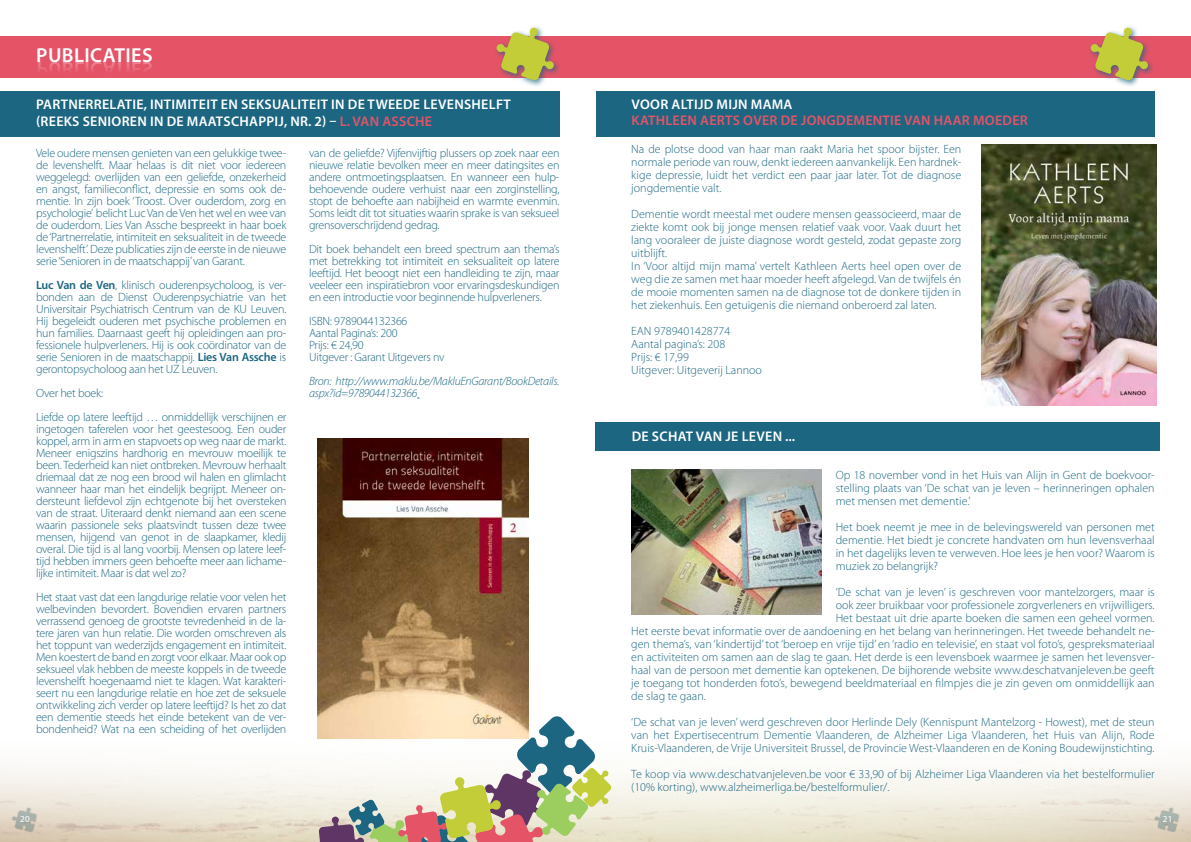
<style>
.page{position:relative;width:1191px;height:842px;background:#fff}
.page>*{position:absolute;margin:0;border:0;box-sizing:border-box;transform-origin:0 0}
.t1{font:600 14px/17px "Myriad Pro";letter-spacing:.02em;color:#fff}
.t2{font:600 14px "Myriad Pro";letter-spacing:.02em;color:#e55367}
.t3{font:300 12px/12px "Myriad Pro";color:#1c6682;text-align:justify}
.t4{font:300 12px/12px "Myriad Pro";letter-spacing:-.02em;color:#1c6682}
.t5{font:italic 300 12px/12px "Myriad Pro";letter-spacing:-.02em;color:#1c6682}
.t6{font:9.2px "Myriad Pro";color:#fff}
.s1{color:#e55367}
.s2{font-weight:600}
</style>
<div class="page">
<div style="left:0;top:36px;width:1191px;height:42px;background:#e55367"></div>
<div style="left:493px;top:25px;width:68px;height:63px;background:#1c6682;opacity:.75"></div>
<svg style="left:496px;top:27px;width:58px;height:54px"></svg>
<div style="left:0;top:91px;width:559px;height:45px;background:#1c6682"></div>
<div style="left:596px;top:91px;width:559px;height:45px;background:#1c6682"></div>
<img style="left:318px;top:439px;width:211px;height:276px">
<img style="left:982px;top:144px;width:174px;height:262px">
<img style="left:631px;top:469px;width:190px;height:146px">
<div style="left:1087px;top:25px;width:68px;height:63px;background:#1c6682;opacity:.75"></div>
<svg style="left:1090px;top:27px;width:58px;height:54px"></svg>
<div style="left:11px;top:807px;width:26px;height:26px;background:#000;opacity:.75"></div>
<svg style="left:12px;top:808px;width:24px;height:24px"></svg>
<div style="left:1153px;top:807px;width:26px;height:26px;background:#000;opacity:.75"></div>
<svg style="left:1154px;top:808px;width:25px;height:24px"></svg>
<svg style="left:311px;top:715px;width:300px;height:127px"></svg>
<div style="left:595px;top:422px;width:564px;height:29px;background:#1c6682"></div>
<p class="t1" style="left:36px;top:96px;width:476px">PARTNERRELATIE, INTIMITEIT EN SEKSUALITEIT IN DE TWEEDE LEVENSHELFT (REEKS SENIOREN IN DE MAA</p>
<p class="t1" style="left:216px;top:113px;width:218px">TSCHAPP IJ, NR. 2) – <span class="s1">L. VAN ASSCHE</span></p>
<p class="t3" style="left:36px;top:147px;width:252px">Vele oudere mensen genieten van een gelukkige twee&shy;de levenshelft. Maar helaas is dit niet voor iedereen weggelegd: overlijden van een geliefde, onzekerheid en angst, familieconflict, depressie en soms ook de&shy;mentie. In zijn boek ‘Troost. Over ouderdom, zorg en psychologie’ belicht Luc Van de Ven het wel en wee van de ouderdom. Lies Van Assche bespreekt in haar boek de ‘Partnerrelatie, intimiteit en seksualiteit in de tweede levenshelft’. Deze publicaties zijn de eerste in de nieuwe serie ‘Senioren in de maatschappij’ van Garant.</p>
<p class="t3" style="left:36px;top:279px;width:252px"><span class="s2">LUC VAN DE VEN</span>, klinisch ouderenpsycholoog, is ver&shy;bonden aan de Dienst Ouderenpsychiatrie van het Universitair Psychiatrisch Centrum van de KU Leuven.<br>Hij begeleidt ouderen met psychische problemen en hun families. Daarnaast geeft hij opleidingen aan pro&shy;fessionele hulpverleners. Hij is ook coördinator van de serie Senioren in de maatschappij. <span class="s2">LIES VAN ASSCHE</span> is gerontopsycholoog aan het UZ Leuven.</p>
<p class="t4" style="left:36px;top:381px;width:252px;line-height:24px">Over het boek:<br>Liefde op latere leeftijd … onmiddellijk verschijnen er</p>
<p class="t3" style="left:36px;top:423px;width:252px">ingetogen taferelen voor het geestesoog. Een ouder koppel, arm in arm en stapvoets op weg naar de markt.<br>Meneer enigszins hardhorig en mevrouw moeilijk te been. Tederheid kan niet ontbreken. Mevrouw herhaalt driemaal dat ze nog een brood wil halen en glimlacht wanneer haar man het eindelijk begrijpt. Meneer on&shy;dersteunt liefdevol zijn echtgenote bij het oversteken van de straat. Uiteraard denkt niemand aan een scene waarin passionele seks plaatsvindt tussen deze twee mensen, hijgend van genot in de slaapkamer, kledij overal. Die tijd is al lang voorbij. Mensen op latere leef&shy;tijd hebben immers geen behoefte meer aan lichame&shy;lijke intimiteit. Maar is dat wel zo?</p>
<p class="t3" style="left:36px;top:591px;width:252px">Het staat vast dat een langdurige relatie voor velen het welbevinden bevordert. Bovendien ervaren partners verrassend genoeg de grootste tevredenheid in de la&shy;tere jaren van hun relatie. Die worden omschreven als het toppunt van wederzijds engagement en intimiteit.<br>Men koestert de band en zorgt voor elkaar. Maar ook op seksueel vlak hebben de meeste koppels in de tweede levenshelft hoegenaamd niet te klagen. Wat karakteri&shy;seert nu een langdurige relatie en hoe zet de seksuele ontwikkeling zich verder op latere leeftijd? Is het zo dat een dementie steeds het einde betekent van de ver&shy;bondenheid? Wat na een scheiding of het overlijden</p>
<p class="t3" style="left:309px;top:147px;width:252px">van de geliefde? Vijfenvijftig plussers op zoek naar een nieuwe relatie bevolken meer en meer datingsites en andere ontmoetingsplaatsen. En wanneer een hulp&shy;behoevende oudere verhuist naar een zorginstelling, stopt de behoefte aan nabijheid en warmte evenmin.<br>Soms leidt dit tot situaties waarin sprake is van seksueel grensoverschrijdend gedrag.</p>
<p class="t3" style="left:309px;top:243px;width:252px">Dit boek behandelt een breed spectrum aan thema’s met betrekking tot intimiteit en seksualiteit op latere leeftijd. Het beoogt niet een handleiding te zijn, maar veeleer een inspiratiebron voor ervaringsdeskundigen en een introductie voor beginnende hulpverleners.</p>
<p class="t4" style="left:309px;top:315px;width:137px">ISBN: 9789044132366<br>Aantal Pagina’s: 200<br>Prijs: € 24,90<br>Uitgever : Garant Uitgevers nv</p>
<p class="t5" style="left:309px;top:375px;width:252px">Bron: http://www.maklu.be/MakluEnGarant/BookDetails. aspx?id=9789044132366</p>
<p class="t1" style="left:631px;top:96px;width:131px">VOOR ALTIJD MIJN MAMA</p>
<p class="t2" style="left:631px;top:113px;width:398px">KATHLEEN AERTS OVER DE JONGDEMENTIE VAN HAAR MOEDER</p>
<p class="t3" style="left:631px;top:143px;width:331px;line-height:13px">Na de plotse dood van haar man raakt Maria het spoor bijster. Een normale periode van rouw, denkt iedereen aanvankelijk. Een hardnek&shy;kige depressie, luidt het verdict een paar jaar later. Tot de diagnose jongdementie valt.</p>
<p class="t3" style="left:631px;top:208px;width:331px;line-height:13px;text-align:left">Dementie wordt meestal met oudere mensen geassocieerd, maar de ziekte komt ook bij jonge mensen relatief vaak voor. Vaak duurt het lang vooraleer de juiste diagnose wordt gesteld, zodat gepaste zorg uitblijft.<br>In ‘Voor altijd mijn mama’ vertelt Kathleen Aerts heel open over de weg die ze samen met haar moeder heeft afgelegd. Van de twijfels én de mooie momenten samen na de diagnose tot de donkere tijden in het ziekenhuis. Een getuigenis die niemand onberoerd zal laten.</p>
<p class="t3" style="left:631px;top:325px;width:132px;line-height:13px;text-align:left">EAN 9789401428774<br>Aantal pagina’s: 208<br>Prijs: € 17,99<br>Uitgever: Uitgeverij Lannoo</p>
<p class="t1" style="left:631px;top:428px;width:165px">DE SCHAT VAN JE LEVEN ...</p>
<p class="t3" style="left:835px;top:469px;width:320px;line-height:13px">Op 18 november vond in het Huis van Alijn in Gent de boekvoor&shy;stelling plaats van ‘De schat van je leven – herinneringen ophalen met mensen met dementie.’</p>
<p class="t3" style="left:835px;top:521px;width:320px;line-height:13px">Het boek neemt je mee in de belevingswereld van personen met dementie. Het biedt je concrete handvaten om hun levensverhaal in het dagelijks leven te verweven. Hoe lees je hen voor? Waarom is muziek zo belangrijk?</p>
<p class="t3" style="left:835px;top:586px;width:320px">‘De schat van je leven’ is geschreven voor mantelzorgers, maar is</p>
<p class="t3" style="left:835px;top:599px;width:320px">ook zeer bruikbaar voor professionele zorgverleners en vrijwilligers.</p>
<p class="t3" style="left:835px;top:612px;width:320px">Het bestaat uit drie aparte boeken die samen een geheel vormen.</p>
<p class="t3" style="left:631px;top:625px;width:525px">Het eerste bevat informatie over de aandoening en het belang van herinneringen. Het tweede behandelt ne-</p>
<p class="t3" style="left:631px;top:638px;width:525px">gen thema’s, van ‘kindertijd’ tot ‘beroep en vrije tijd’ en ‘radio en televisie’, en staat vol foto’s, gespreksmateriaal</p>
<p class="t3" style="left:631px;top:651px;width:525px">en activiteiten om samen aan de slag te gaan. Het derde is een levensboek waarmee je samen het levensver-</p>
<p class="t3" style="left:631px;top:664px;width:525px">haal van de persoon met dementie kan optekenen. De bijhorende website www.deschatvanjeleven.be geeft</p>
<p class="t3" style="left:631px;top:677px;width:525px">je toegang tot honderden foto’s, bewegend beeldmateriaal en filmpjes die je zin geven om onmiddellijk aan</p>
<p class="t3" style="left:631px;top:690px;width:76px">de slag te gaan.</p>
<p class="t3" style="left:631px;top:716px;width:525px;line-height:13px">‘De schat van je leven’ werd geschreven door Herlinde Dely (Kennispunt Mantelzorg - Howest), met de steun van het Expertisecentrum Dementie Vlaanderen, de Alzheimer Liga Vlaanderen, het Huis van Alijn, Rode Kruis-Vlaanderen, de Vrije Universiteit Brussel, de Provincie West-Vlaanderen en de Koning Boudewijnstichting.</p>
<p class="t3" style="left:631px;top:768px;width:525px;line-height:13px">Te koop via www.deschatvanjeleven.be voor € 33,90 of bij Alzheimer Liga Vlaanderen via het bestelformulier (10% korting), www.alzheimerliga.be/bestelformulier/.</p>
<p class="t6" style="left:20px;top:813px;width:11px">20</p>
<p class="t6" style="left:1163px;top:813px;width:11px">21</p>
</div>
